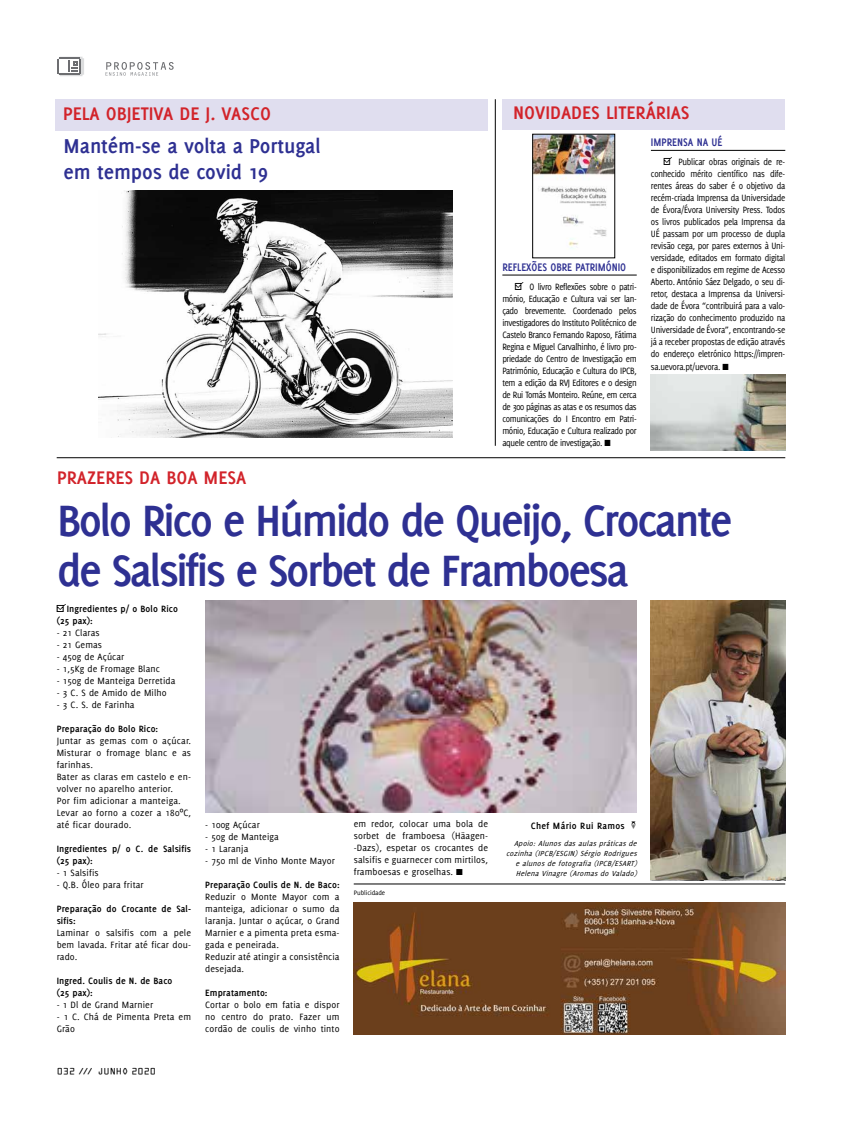
<style>
.page{position:relative;width:842px;height:1134px;background:#fff}
.page>*{position:absolute;margin:0;border:0;box-sizing:border-box;transform-origin:0 0}
.t1{font:700 48px/50px "Delicious";letter-spacing:-.05em;color:#2e3092}
.t2{font:700 22px/26px "Delicious";letter-spacing:-.005em;color:#2e3092}
.t3{font:700 20px "Delicious";color:#d2232a}
.t4{font:700 12px "Delicious";color:#2e3092;scale:.9 1}
.t5{font:10px/12px "Delicious";letter-spacing:.01em;color:#000;text-align:justify;scale:.9 1}
.t6{font:10px/12px "Delicious";letter-spacing:.01em;color:#000}
.t7{font:700 10px/12px "Delicious";letter-spacing:.01em;color:#000}
.t8{font:700 10px "Delicious";letter-spacing:.03em;color:#000}
.t9{font:10px "OCR Aby BT";color:#000}
.t10{font:italic 8px/10px "Delicious";color:#000;text-align:right}
.t11{font:7px "Delicious";letter-spacing:-.01em;color:#000}
.s1{font-family:"Icon Bit Two"}
.s2{font-family:"Icon Bit One";font-size:10.3px}
.s3{font-family:"Icon Bit Two";font-weight:400}
.s4{font-family:"Arial"}
.s5{font-family:"Icon Bit One"}
</style>
<div class="page">
<svg style="left:105px;top:62px;width:69px;height:14px"></svg>
<hr style="left:60px;top:57px;width:22px;height:3px;background:#dcddde">
<hr style="left:60px;top:73px;width:22px;height:3px;background:#dcddde">
<hr style="left:80px;top:58px;width:4px;height:17px;background:#dcddde">
<svg style="left:57px;top:58px;width:24px;height:17px"></svg>
<hr style="left:495px;top:99px;width:1px;height:347px;background:#000">
<div style="left:55px;top:99px;width:433px;height:31px;background:#e0deef"></div>
<hr style="left:57px;top:458px;width:728px;height:1px;background:#000">
<img style="left:354px;top:902px;width:431px;height:133px">
<hr style="left:354px;top:884px;width:431px;height:1px;background:#000">
<div style="left:502px;top:99px;width:283px;height:30px;background:#e0deef"></div>
<hr style="left:502px;top:275px;width:135px;height:1px;background:#000">
<img style="left:98px;top:191px;width:354px;height:246px">
<img style="left:205px;top:600px;width:432px;height:212px">
<hr style="left:651px;top:150px;width:134px;height:1px;background:#000">
<img style="left:534px;top:136px;width:79px;height:112px">
<div style="left:532px;top:134px;width:83px;height:124px;border:1px solid #000"></div>
<img style="left:651px;top:375px;width:134px;height:76px">
<img style="left:651px;top:600px;width:134px;height:279px">
<h3 class="t3" style="left:63px;top:102px;width:209px">PELA OBJETIVA DE J. VASCO</h3>
<h2 class="t2" style="left:64px;top:133px;width:258px">Mantém-se a volta a Portugal em tempos de covid 19</h2>
<h3 class="t3" style="left:57px;top:466px;width:191px">PRAZERES DA BOA MESA</h3>
<h3 class="t3" style="left:513px;top:101px;width:178px">NOVIDADES LITERÁRIAS</h3>
<p class="t4" style="left:502px;top:260px;width:139px">REFLEXÕES OBRE PATRIMÓNIO</p>
<p class="t5" style="left:502px;top:281px;width:151px;text-indent:13px"><span class="s1">3</span> O livro Reflexões sobre o patri&shy;mónio, Educação e Cultura vai ser lan&shy;çado brevemente. Coordenado pelos investigadores do Instituto Politécnico de Castelo Branco Fernando Raposo, Fátima Regina e Miguel Carvalhinho, é livro pro&shy;priedade do Centro de Investigação em Património, Educação e Cultura do IPCB, tem a edição da RVJ Editores e o design de Rui Tomás Monteiro. Reúne, em cerca de 300 páginas as atas e os resumos das comunicações do I Encontro em Patri&shy;mónio, Educação e Cultura realizado por aquele centro de investigação. <span class="s2">K</span></p>
<p class="t4" style="left:651px;top:135px;width:81px">IMPRENSA NA UÉ</p>
<p class="t5" style="left:651px;top:156px;width:151px;text-indent:13px"><span class="s1">3</span> Publicar obras originais de re&shy;conhecido mérito científico nas dife&shy;rentes áreas do saber é o objetivo da recém-criada Imprensa da Universidade de Évora/Évora University Press. Todos os livros publicados pela Imprensa da UÉ passam por um processo de dupla revisão cega, por pares externos à Uni&shy;versidade, editados em formato digital e disponibilizados em regime de Acesso Aberto. António Sáez Delgado, o seu di&shy;retor, destaca a Imprensa da Universi&shy;dade de Évora “contribuirá para a valo&shy;rização do conhecimento produzido na Universidade de Évora”, encontrando-se já a receber propostas de edição através do endereço eletrónico https://impren&shy;sa.uevora.pt/uevora. <span class="s2">K</span></p>
<h1 class="t1" style="left:57px;top:494px;width:677px">Bolo Rico e Húmido de Queijo, Crocante de Salsifis e Sorbet de Framboesa</h1>
<p class="t7" style="left:57px;top:603px;width:123px"><span class="s3">3</span>Ingredientes p/ o Bolo Rico (25 pax):</p>
<p class="t6" style="left:57px;top:627px;width:45px">- 21 Claras</p>
<p class="t6" style="left:57px;top:639px;width:47px">- 21 Gemas</p>
<p class="t6" style="left:57px;top:651px;width:69px">- 450g de Açúcar</p>
<p class="t6" style="left:57px;top:663px;width:105px">- 1,5Kg de Fromage Blanc</p>
<p class="t6" style="left:57px;top:675px;width:120px">- 150g de Manteiga Derretida</p>
<p class="t6" style="left:57px;top:687px;width:111px">- 3 C. S de Amido de Milho</p>
<p class="t6" style="left:57px;top:699px;width:79px">- 3 C. S. de Farinha</p>
<p class="t7" style="left:57px;top:723px;width:103px">Preparação do Bolo Rico:</p>
<p class="t6" style="left:57px;top:735px;width:136px">Juntar as gemas com o açúcar.<br>Misturar o fromage blanc e as farinhas.<br>Bater as claras em castelo e en&shy;volver no aparelho anterior.<br>Por fim adicionar a manteiga.<br>Levar ao forno a cozer a 180<span class="s4">º</span>C, até ficar dourado.</p>
<p class="t7" style="left:57px;top:843px;width:136px">Ingredientes p/ o C. de Salsifis (25 pax):</p>
<p class="t6" style="left:57px;top:867px;width:43px">- 1 Salsifis</p>
<p class="t6" style="left:57px;top:879px;width:89px">- Q.B. Óleo para fritar</p>
<p class="t7" style="left:57px;top:903px;width:136px">Preparação do Crocante de Sal&shy;sifis:</p>
<p class="t6" style="left:57px;top:927px;width:136px;text-align:justify">Laminar o salsifis com a pele bem lavada. Fritar até ficar dou&shy;rado.</p>
<p class="t7" style="left:57px;top:975px;width:117px">Ingred. Coulis de N. de Baco (25 pax):</p>
<p class="t6" style="left:57px;top:999px;width:98px">- 1 Dl de Grand Marnier</p>
<p class="t6" style="left:57px;top:1011px;width:136px">- 1 C. Chá de Pimenta Preta em<br>Grão</p>
<p class="t9" style="left:57px;top:1065px;width:101px">032 /// JUNHO 2020</p>
<p class="t6" style="left:205px;top:819px;width:56px">- 100g Açúcar</p>
<p class="t6" style="left:205px;top:831px;width:75px">- 50g de Manteiga</p>
<p class="t6" style="left:205px;top:843px;width:45px">- 1 Laranja</p>
<p class="t6" style="left:205px;top:855px;width:131px">- 750 ml de Vinho Monte Mayor</p>
<p class="t7" style="left:205px;top:879px;width:136px">Preparação Coulis de N. de Baco:</p>
<p class="t6" style="left:205px;top:891px;width:136px">Reduzir o Monte Mayor com a manteiga, adicionar o sumo da laranja. Juntar o açúcar, o Grand<br>Marnier e a pimenta preta esma&shy;gada e peneirada.<br>Reduzir até atingir a consistência desejada.</p>
<p class="t7" style="left:205px;top:987px;width:64px">Empratamento:</p>
<p class="t6" style="left:205px;top:999px;width:136px;text-align:justify">Cortar o bolo em fatia e dispor no centro do prato. Fazer um cordão de coulis de vinho tinto</p>
<p class="t6" style="left:354px;top:818px;width:136px;text-align:justify">em redor, colocar uma bola de sorbet de framboesa (Häagen--Dazs), espetar os crocantes de salsifis e guarnecer com mirtilos, framboesas e groselhas. <span class="s5">K</span></p>
<p class="t8" style="left:531px;top:820px;width:96px">Chef Mário Rui Ramos</p>
<p class="t10" style="left:506px;top:839px;width:135px">Apoio: Alunos das aulas práticas de cozinha (IPCB/ESGIN) Sérgio Rodrigues e alunos de fotografia (IPCB/ESART)<br>Helena Vinagre (Aromas do Valado)</p>
<p class="t11" style="left:354px;top:889px;width:33px">Publicidade</p>
</div>
